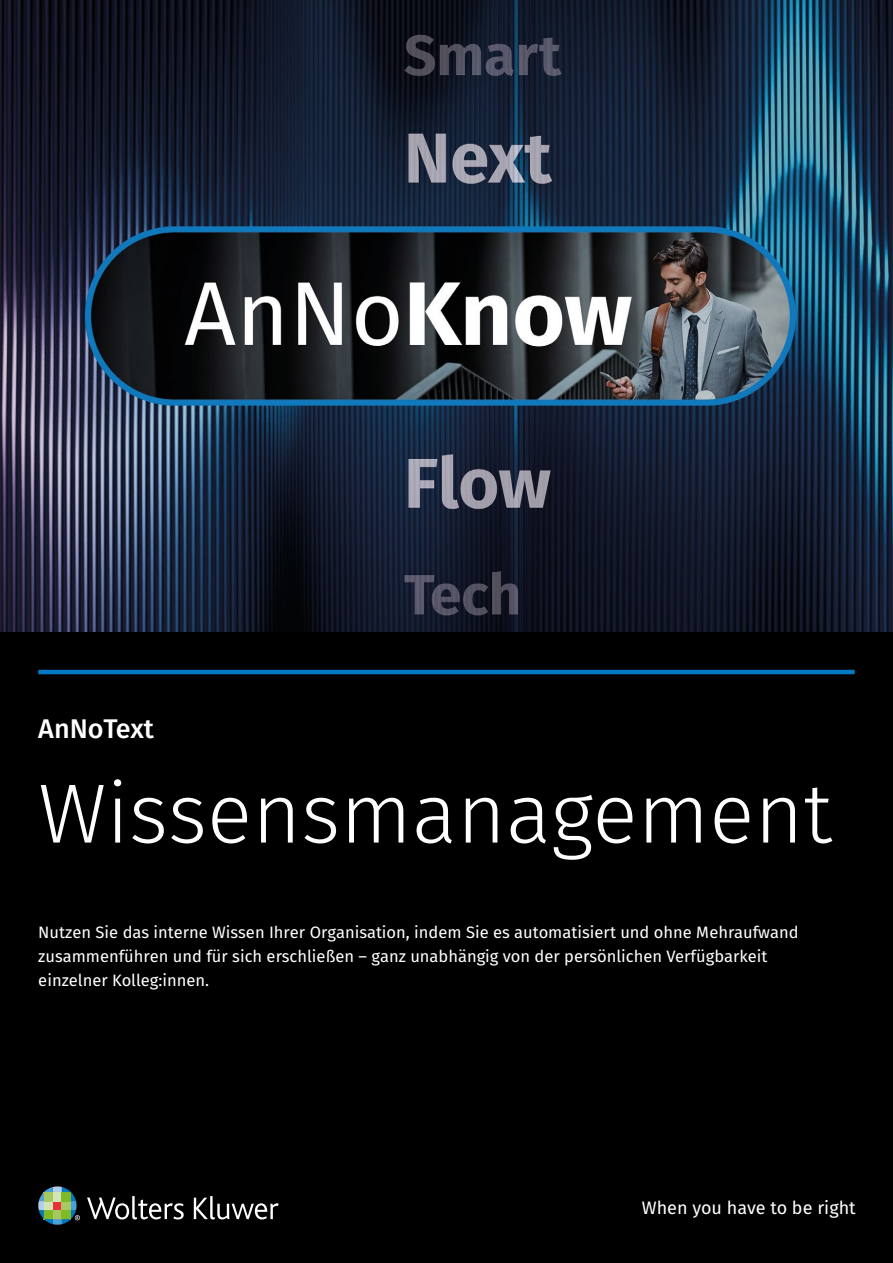
<style>
.page{position:relative;width:893px;height:1263px;background:#fff}
.page>*{position:absolute;margin:0;border:0;box-sizing:border-box;transform-origin:0 0}
.t1{font:300 84px "Fira Sans";color:#fff}
.t2{font:500 27px "Fira Sans";color:#fff}
.t3{font:18px "Fira Sans";color:#fff}
.t4{font:16.5px/24px "Fira Sans";color:#fff}
</style>
<div class="page">
<div style="left:0;top:631px;width:893px;height:632px;background:#000"></div>
<svg style="left:87px;top:1196px;width:97px;height:23px"></svg>
<svg style="left:194px;top:1196px;width:85px;height:23px"></svg>
<svg style="left:38px;top:1186px;width:42px;height:39px"></svg>
<img style="left:0;top:0;width:893px;height:631px">
<hr style="left:38px;top:670px;width:817px;height:4px;background:#007ac2">
<h2 class="t2" style="left:38px;top:706px;width:117px">AnNoText</h2>
<h1 class="t1" style="left:38px;top:754px;width:795px">Wissensmanagement</h1>
<p class="t4" style="left:38px;top:920px;width:762px">Nutzen Sie das interne Wissen Ihrer Organisation, indem Sie es automatisiert und ohne Mehraufwand zusammenführen und für sich erschließen – ganz unabhängig von der persönlichen Verfügbarkeit einzelner Kolleg:innen.</p>
<p class="t3" style="left:642px;top:1194px;width:215px">When you have to be right</p>
</div>
